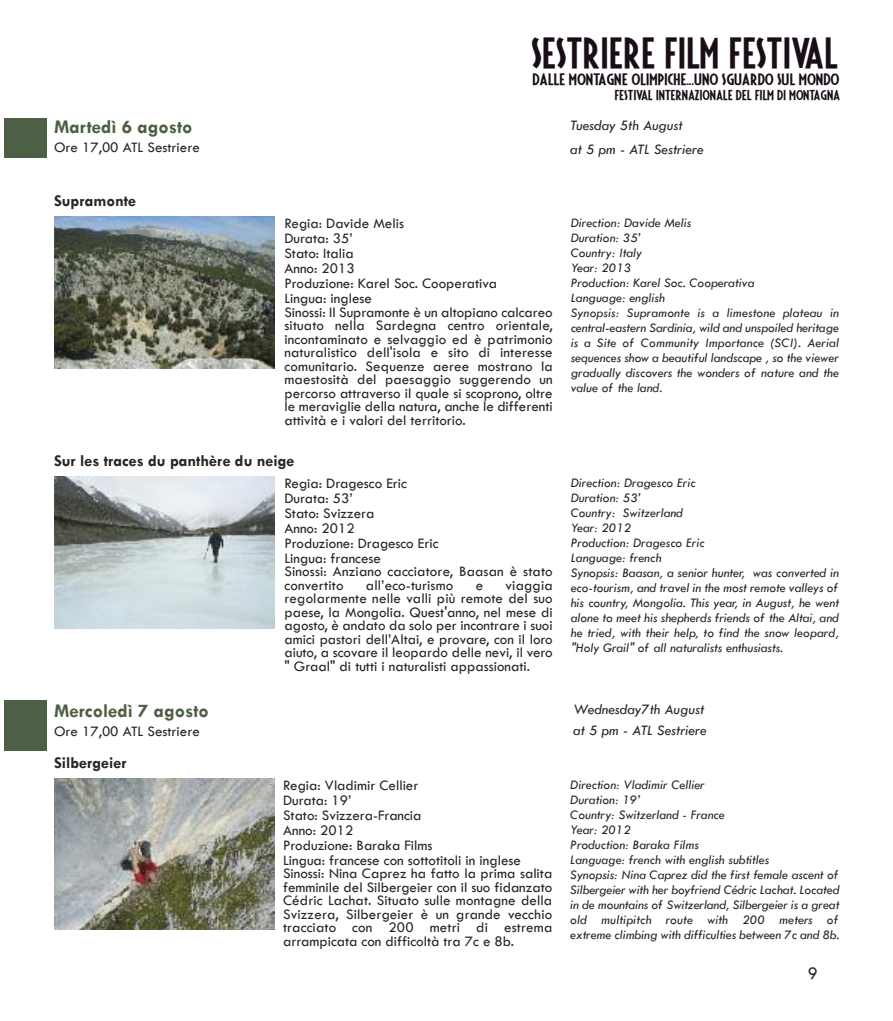
<style>
.page{position:relative;width:893px;height:1021px;background:#fff}
.page>*{position:absolute;margin:0;border:0;box-sizing:border-box;transform-origin:0 0}
.t1{font:34.35px "Fiesta";color:#190e18;scale:1.13 1}
.t2{font:700 19.5px "Tw Cen";color:#4d6045}
.t3{font:18px "Tw Cen";color:#272627}
.t4{font:700 16.5px "Tw Cen";color:#272627}
.t5{font:15px/13.5px "Tw Cen";color:#272627}
.t6{font:italic 15px/24px "Tw Cen";color:#272627}
.t7{font:italic 13.5px/15px "Tw Cen";color:#272627}
.t8{font:13.05px "Fiesta";color:#190e18;scale:1.24 1}
.t9{font:11.4px "Fiesta";color:#190e18;scale:1.19 1}
</style>
<div class="page">
<img style="left:54px;top:217px;width:221px;height:151px">
<div style="left:5px;top:119px;width:42px;height:39px;background:#4d6045"></div>
<img style="left:54px;top:476px;width:221px;height:152px">
<img style="left:54px;top:778px;width:221px;height:152px">
<div style="left:5px;top:700px;width:42px;height:51px;background:#4d6045"></div>
<h2 class="t2" style="left:54px;top:116px;width:140px">Martedì 6 agosto</h2>
<p class="t5" style="left:54px;top:141px;width:147px">Ore 17,00 ATL Sestriere</p>
<p class="t4" style="left:54px;top:192px;width:84px">Supramonte</p>
<h1 class="t1" style="left:531px;top:37px;width:273px">SESTRIERE FILM FESTIVAL</h1>
<p class="t8" style="left:532px;top:73px;width:249px">DALLE MONTAGNE OLIMPICHE...UNO SGUARDO SUL MONDO</p>
<p class="t9" style="left:614px;top:90px;width:191px">FESTIVAL INTERNAZIONALE DEL FILM DI MONTAGNA</p>
<p class="t6" style="left:570px;top:113px;width:135px">Tuesday 5th August<br>at 5 pm - ATL Sestriere</p>
<p class="t5" style="left:284px;top:216px;width:214px;line-height:15px">Regia: Davide Melis<br>Durata: 35’<br>Stato: Italia<br>Anno: 2013<br>Produzione: Karel Soc. Cooperativa<br>Lingua: inglese</p>
<p class="t5" style="left:284px;top:305px;width:270px;text-align:justify">Sinossi: Il Supramonte è un altopiano calcareo situato nella Sardegna centro orientale, incontaminato e selvaggio ed è patrimonio naturalistico dell'isola e sito di interesse comunitario. Sequenze aeree mostrano la maestosità del paesaggio suggerendo un percorso attraverso il quale si scoprono, oltre le meraviglie della natura, anche le differenti attività e i valori del territorio.</p>
<p class="t7" style="left:571px;top:215px;width:270px">Direction: Davide Melis<br>Duration: 35’<br>Country: Italy<br>Year: 2013<br>Production: Karel Soc. Cooperativa<br>Language: english<br>Synopsis: Supramonte is a limestone plateau in central-eastern Sardinia, wild and unspoiled heritage is a Site of Community Importance (SCI). Aerial sequences show a beautiful landscape , so the viewer gradually discovers the wonders of nature and the value of the land.</p>
<p class="t4" style="left:54px;top:451px;width:242px">Sur les traces du panthère du neige</p>
<p class="t5" style="left:284px;top:475px;width:156px;line-height:15px">Regia: Dragesco Eric<br>Durata: 53’<br>Stato: Svizzera<br>Anno: 2012<br>Produzione: Dragesco Eric<br>Lingua: francese</p>
<p class="t5" style="left:284px;top:565px;width:270px">Sinossi: Anziano cacciatore, Baasan è stato convertito</p>
<p class="t5" style="left:366px;top:578px;width:89px">all’eco-turismo</p>
<p class="t5" style="left:476px;top:578px;width:9px">e</p>
<p class="t5" style="left:284px;top:578px;width:270px;text-align:justify;text-indent:221px">viaggia regolarmente nelle valli più remote del suo paese, la Mongolia. Quest'anno, nel mese di agosto, è andato da solo per incontrare i suoi amici pastori dell’Altai, e provare, con il loro aiuto, a scovare il leopardo delle nevi, il vero " Graal" di tutti i naturalisti appassionati.</p>
<h2 class="t2" style="left:54px;top:700px;width:156px">Mercoledì 7 agosto</h2>
<p class="t5" style="left:54px;top:725px;width:147px">Ore 17,00 ATL Sestriere</p>
<p class="t4" style="left:54px;top:753px;width:74px">Silbergeier</p>
<p class="t5" style="left:283px;top:777px;width:239px;line-height:15px">Regia: Vladimir Cellier<br>Durata: 19’<br>Stato: Svizzera-Francia<br>Anno: 2012<br>Produzione: Baraka Films<br>Lingua: francese con sottotitoli in inglese</p>
<p class="t5" style="left:283px;top:867px;width:271px;text-align:justify">Sinossi: Nina Caprez ha fatto la prima salita femminile del Silbergeier con il suo fidanzato Cédric Lachat. Situato sulle montagne della Svizzera, Silbergeier è un grande vecchio tracciato con 200 metri di estrema arrampicata con difficoltà tra 7c e 8b.</p>
<p class="t7" style="left:571px;top:475px;width:270px">Direction: Dragesco Eric<br>Duration: 53’<br>Country: Switzerland<br>Year: 2012<br>Production: Dragesco Eric<br>Language: french<br>Synopsis: Baasan, a senior hunter, was converted in eco-tourism, and travel in the most remote valleys of his country, Mongolia. This year, in August, he went alone to meet his shepherds friends of the Altai, and he tried, with their help, to find the snow leopard, "Holy Grail" of all naturalists enthusiasts.</p>
<p class="t6" style="left:573px;top:698px;width:135px;line-height:21px">Wednesday7th August at 5 pm - ATL Sestriere</p>
<p class="t7" style="left:570px;top:777px;width:271px">Direction: Vladimir Cellier<br>Duration: 19’<br>Country: Switzerland - France<br>Year: 2012<br>Production: Baraka Films<br>Language: french with english subtitles<br>Synopsis: Nina Caprez did the first female ascent of Silbergeier with her boyfriend Cédric Lachat. Located in de mountains of Switzerland, Silbergeier is a great old multipitch route with 200 meters of extreme climbing with difficulties between 7c and 8b.</p>
<p class="t3" style="left:808px;top:964px;width:11px">9</p>
</div>
